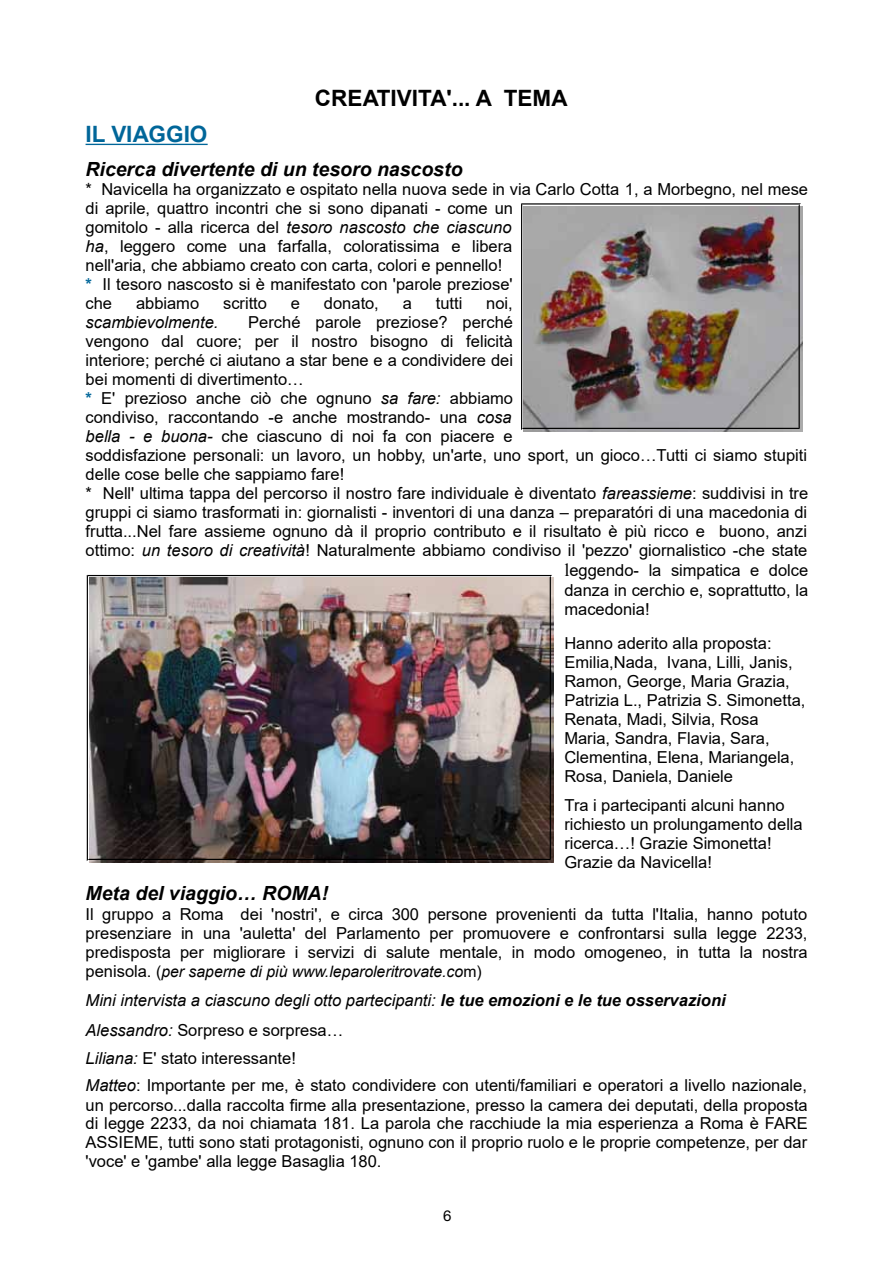
<style>
.page{position:relative;width:893px;height:1263px;background:#fff}
.page>*{position:absolute;margin:0;border:0;box-sizing:border-box;transform-origin:0 0}
.t1{font:700 22.5px "Arial";color:#000}
.t2{font:700 22.5px "Arial";color:#069}
.t3{font:italic 700 19.5px "Arial";color:#000}
.t4{font:16.5px/18.9px "Arial";color:#000}
.t5{font:italic 16.5px "Arial";color:#000}
.t6{font:italic 15.75px "Arial";color:#000}
.t7{font:15px "Helvetica Neue";color:#000}
.s1{font-style:italic}
.s2{font-weight:700;color:#069}
.s3{font-family:"Times New Roman";font-size:18px}
.s4{font-style:normal;font-size:16.5px}
.s5{font-style:normal}
.s6{font-weight:700;font-style:italic}
</style>
<div class="page">
<hr style="left:86px;top:144px;width:122px;height:1px;background:#069">
<img style="left:521px;top:203px;width:280px;height:227px">
<img style="left:87px;top:575px;width:465px;height:286px">
<h1 class="t1" style="left:315px;top:90px;width:254px">CREATIVITA'... A TEMA</h1>
<h1 class="t2" style="left:86px;top:126px;width:123px">IL VIAGGIO</h1>
<p class="t3" style="left:86px;top:161px;width:379px">Ricerca divertente di un tesoro nascosto</p>
<p class="t4" style="left:86px;top:181px;width:724px">* Navicella ha organizzato e ospitato nella nuova sede in via Carlo Cotta 1, a Morbegno, nel mese di aprile, quattro incontri che si sono dipanati - come un<br>gomitolo - alla ricerca del <span class="s1">tesoro nascosto che ciascuno<br>ha</span>, leggero come una farfalla, coloratissima e libera<br>nell'aria, che abbiamo creato con carta, colori e pennello!<br><span class="s2">*</span> Il tesoro nascosto si è manifestato con 'parole preziose'<br>che</p>
<p class="t4" style="left:136px;top:295px;width:65px">abbiamo</p>
<p class="t4" style="left:223px;top:295px;width:45px">scritto</p>
<p class="t4" style="left:291px;top:295px;width:11px">e</p>
<p class="t4" style="left:324px;top:295px;width:56px">donato,</p>
<p class="t4" style="left:403px;top:295px;width:11px">a</p>
<p class="t4" style="left:436px;top:295px;width:28px">tutti</p>
<p class="t4" style="left:486px;top:295px;width:28px">noi,</p>
<p class="t5" style="left:86px;top:316px;width:134px">scambievolmente.</p>
<p class="t4" style="left:248px;top:314px;width:266px">Perché parole preziose? perché</p>
<p class="t4" style="left:86px;top:333px;width:429px">vengono dal cuore; per il nostro bisogno di felicità</p>
<p class="t4" style="left:86px;top:352px;width:429px">interiore; perché ci aiutano a star bene e a condividere dei</p>
<p class="t4" style="left:86px;top:371px;width:220px">bei momenti di divertimento…</p>
<p class="t4" style="left:86px;top:390px;width:429px"><span class="s2">*</span> E' prezioso anche ciò che ognuno <span class="s1">sa fare:</span> abbiamo</p>
<p class="t4" style="left:86px;top:409px;width:428px">condiviso, raccontando -e anche mostrando- una <span class="s1">cosa</span></p>
<p class="t4" style="left:86px;top:428px;width:428px"><span class="s1">bella - e buona-</span> che ciascuno di noi fa con piacere e</p>
<p class="t4" style="left:86px;top:447px;width:723px">soddisfazione personali: un lavoro, un hobby, un'arte, uno sport, un gioco…Tutti ci siamo stupiti</p>
<p class="t4" style="left:86px;top:466px;width:260px">delle cose belle che sappiamo fare!</p>
<p class="t4" style="left:86px;top:485px;width:724px">* Nell' ultima tappa del percorso il nostro fare individuale è diventato <span class="s1">fareassieme</span>: suddivisi in tre</p>
<p class="t4" style="left:86px;top:504px;width:723px">gruppi ci siamo trasformati in: giornalisti - inventori di una danza – preparatóri di una macedonia di</p>
<p class="t4" style="left:86px;top:523px;width:723px">frutta...Nel fare assieme ognuno dà il proprio contributo e il risultato è più ricco e buono, anzi</p>
<p class="t4" style="left:86px;top:542px;width:723px">ottimo: <span class="s1">un tesoro di creatività</span>! Naturalmente abbiamo condiviso il 'pezzo' giornalistico -che state</p>
<p class="t4" style="left:564px;top:562px;width:245px"><span class="s3">l</span>eggendo- la simpatica e dolce</p>
<p class="t4" style="left:564px;top:582px;width:245px">danza in cerchio e, soprattutto, la</p>
<p class="t4" style="left:564px;top:601px;width:87px">macedonia!</p>
<p class="t4" style="left:564px;top:635px;width:243px">Hanno aderito alla proposta:<br>Emilia,Nada, Ivana, Lilli, Janis,<br>Ramon, George, Maria Grazia,<br>Patrizia L., Patrizia S. Simonetta,<br>Renata, Madi, Silvia, Rosa<br>Maria, Sandra, Flavia, Sara,<br>Clementina, Elena, Mariangela,<br>Rosa, Daniela, Daniele</p>
<p class="t4" style="left:564px;top:797px;width:240px">Tra i partecipanti alcuni hanno richiesto un prolungamento della ricerca…! Grazie Simonetta!<br>Grazie da Navicella!</p>
<p class="t3" style="left:86px;top:886px;width:244px">Meta del viaggio… ROMA!</p>
<p class="t4" style="left:86px;top:906px;width:724px;text-align:justify">Il gruppo a Roma dei 'nostri', e circa 300 persone provenienti da tutta l'Italia, hanno potuto presenziare in una 'auletta' del Parlamento per promuovere e confrontarsi sulla legge 2233, predisposta per migliorare i servizi di salute mentale, in modo omogeneo, in tutta la nostra</p>
<p class="t6" style="left:86px;top:965px;width:398px"><span class="s4">penisola.</span> <span class="s5">(</span>per saperne di più www.leparoleritrovate.co<span class="s5">m)</span></p>
<p class="t4" style="left:86px;top:988px;width:723px;line-height:28.3px"><span class="s1">Mini intervista a ciascuno degli otto partecipanti:</span> <span class="s6">le tue emozioni e le tue osservazioni </span><span class="s1">Alessandro:</span> Sorpreso e sorpresa…<br><span class="s1">Liliana:</span> E' stato interessante!<br><span class="s1">Matteo</span>: Importante per me, è stato condividere con utenti/familiari e operatori a livello nazionale,</p>
<p class="t4" style="left:86px;top:1097px;width:724px;text-align:justify">un percorso...dalla raccolta firme alla presentazione, presso la camera dei deputati, della proposta di legge 2233, da noi chiamata 181. La parola che racchiude la mia esperienza a Roma è FARE ASSIEME, tutti sono stati protagonisti, ognuno con il proprio ruolo e le proprie competenze, per dar 'voce' e 'gambe' alla legge Basaglia 180.</p>
<p class="t7" style="left:443px;top:1206px;width:10px">6</p>
</div>
